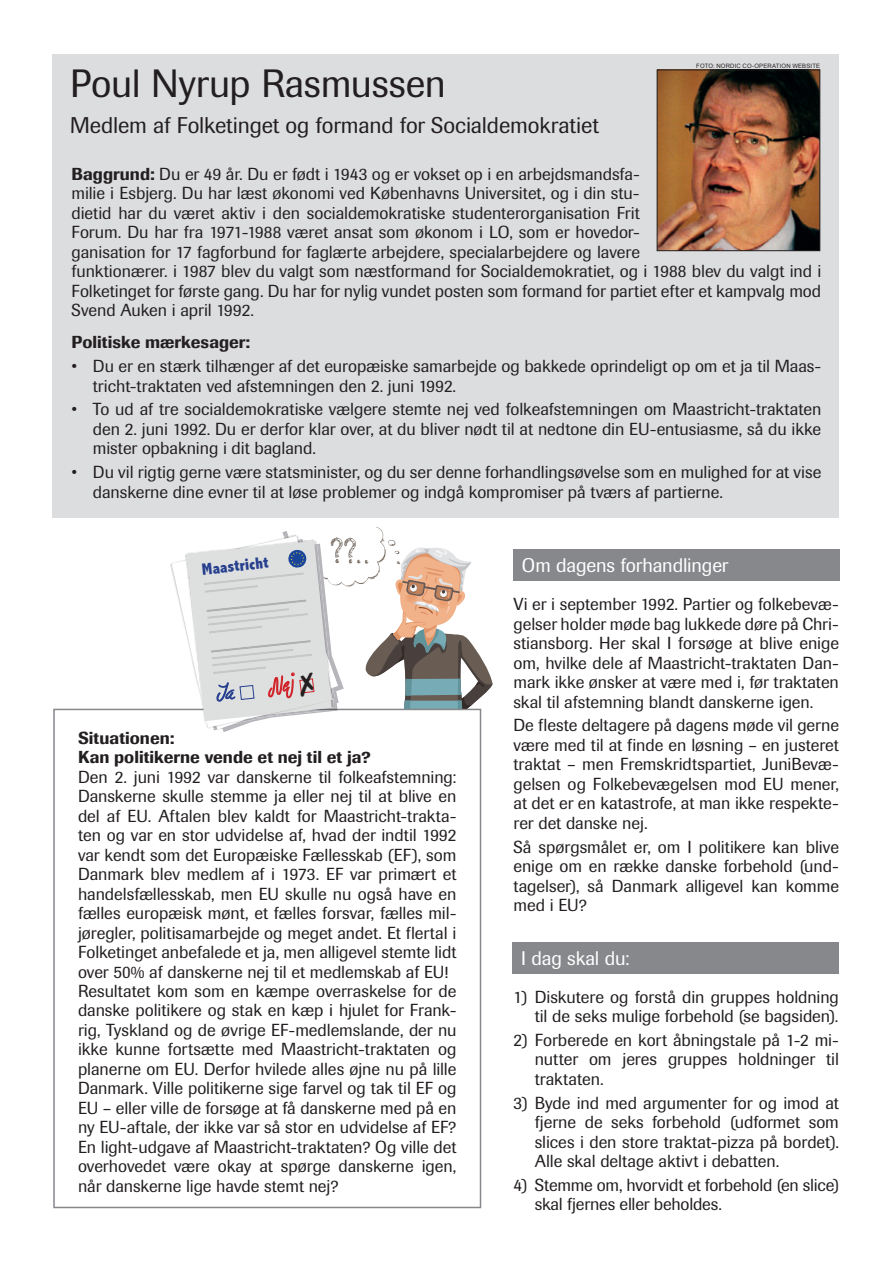
<style>
.page{position:relative;width:893px;height:1263px;background:#fff}
.page>*{position:absolute;margin:0;border:0;box-sizing:border-box;transform-origin:0 0}
.t1{font:39px "Imago";letter-spacing:-.01em;color:#231f20}
.t2{font:22.5px "Imago";letter-spacing:-.005em;color:#231f20}
.t3{font:19.5px "Imago";letter-spacing:-.01em;color:#fff}
.t4{font:17.25px/19.5px "Imago";letter-spacing:-.005em;color:#231f20;text-align:justify}
.t5{font:500 17.25px/19.5px "Imago";letter-spacing:.005em;color:#231f20}
.t6{font:800 condensed 16.5px "Abadi";color:#253f8e}
.t7{font:6px "Arial";letter-spacing:.025em;color:#231f20}
.s1{font-weight:500}
</style>
<div class="page">
<div style="left:53px;top:54px;width:786px;height:463px;background:#dcdddf"></div>
<div style="left:513px;top:550px;width:327px;height:31px;background:#86888b"></div>
<img style="left:659px;top:72px;width:159px;height:177px">
<div style="left:657px;top:70px;width:163px;height:181px;border:1px solid #231f20"></div>
<svg style="left:53px;top:709px;width:428px;height:499px"></svg>
<div style="left:513px;top:942px;width:326px;height:32px;background:#86888b"></div>
<svg style="left:166px;top:527px;width:327px;height:205px"></svg>
<h1 class="t1" style="left:70px;top:61px;width:377px">Poul Nyrup Rasmussen</h1>
<h2 class="t2" style="left:70px;top:113px;width:530px">Medlem af Folketinget og formand for Socialdemokratiet</h2>
<p class="t7" style="left:696px;top:62px;width:125px">FOTO: NORDIC CO-OPERATION WEBSITE</p>
<p class="t4" style="left:72px;top:164px;width:751px;text-align:left"><span class="s1">Baggrund:</span> Du er 49 år. Du er født i 1943 og er vokset op i en arbejdsmandsfa-<br>milie i Esbjerg. Du har læst økonomi ved Københavns Universitet, og i din stu-<br>dietid har du været aktiv i den socialdemokratiske studenterorganisation Frit<br>Forum. Du har fra 1971-1988 været ansat som økonom i LO, som er hovedor-<br>ganisation for 17 fagforbund for faglærte arbejdere, specialarbejdere og lavere<br>funktionærer. i 1987 blev du valgt som næstformand for Socialdemokratiet, og i 1988 blev du valgt ind i Folketinget for første gang. Du har for nylig vundet posten som formand for partiet efter et kampvalg mod Svend Auken i april 1992.</p>
<p class="t5" style="left:72px;top:334px;width:180px">Politiske mærkesager:</p>
<p class="t4" style="left:93px;top:356px;width:730px;text-indent:-21px">• Du er en stærk tilhænger af det europæiske samarbejde og bakkede oprindeligt op om et ja til Maas&shy;tricht-traktaten ved afstemningen den 2. juni 1992.</p>
<p class="t4" style="left:93px;top:399px;width:730px;text-indent:-21px">• To ud af tre socialdemokratiske vælgere stemte nej ved folkeafstemningen om Maastricht-traktaten den 2. juni 1992. Du er derfor klar over, at du bliver nødt til at nedtone din EU-entusiasme, så du ikke mister opbakning i dit bagland.</p>
<p class="t4" style="left:93px;top:462px;width:730px;text-indent:-21px">• Du vil rigtig gerne være statsminister, og du ser denne forhandlingsøvelse som en mulighed for at vise danskerne dine evner til at løse problemer og indgå kompromiser på tværs af partierne.</p>
<p class="t6" style="left:201px;top:559px;width:68px;rotate:-6deg">Maastricht</p>
<p class="t5" style="left:78px;top:729px;width:294px">Situationen:<br>Kan politikerne vende et nej til et ja?</p>
<p class="t4" style="left:78px;top:766px;width:380px;text-align:left">Den 2. juni 1992 var danskerne til folkeafstemning:<br>Danskerne skulle stemme ja eller nej til at blive en del af EU. Aftalen blev kaldt for Maastricht-trakta&shy;ten og var en stor udvidelse af, hvad der indtil 1992 var kendt som det Europæiske Fællesskab (EF), som Danmark blev medlem af i 1973. EF var primært et handelsfællesskab, men EU skulle nu også have en fælles europæisk mønt, et fælles forsvar, fælles mil&shy;jøregler, politisamarbejde og meget andet. Et flertal i Folketinget anbefalede et ja, men alligevel stemte lidt over 50% af danskerne nej til et medlemskab af EU!<br>Resultatet kom som en kæmpe overraskelse for de danske politikere og stak en kæp i hjulet for Frank&shy;rig, Tyskland og de øvrige EF-medlemslande, der nu ikke kunne fortsætte med Maastricht-traktaten og planerne om EU. Derfor hvilede alles øjne nu på lille Danmark. Ville politikerne sige farvel og tak til EF og EU – eller ville de forsøge at få danskerne med på en ny EU-aftale, der ikke var så stor en udvidelse af EF?<br>En light-udgave af Maastricht-traktaten? Og ville det overhovedet være okay at spørge danskerne igen, når danskerne lige havde stemt nej?</p>
<p class="t3" style="left:522px;top:554px;width:208px">Om dagens forhandlinger</p>
<p class="t4" style="left:513px;top:594px;width:327px">Vi er i september 1992. Partier og folkebevæ&shy;gelser holder møde bag lukkede døre på Chri&shy;stiansborg. Her skal I forsøge at blive enige om, hvilke dele af Maastricht-traktaten Dan&shy;mark ikke ønsker at være med i, før traktaten skal til afstemning blandt danskerne igen.</p>
<p class="t4" style="left:513px;top:715px;width:327px">De fleste deltagere på dagens møde vil gerne være med til at finde en løsning – en justeret traktat – men Fremskridtspartiet, JuniBevæ&shy;gelsen og Folkebevægelsen mod EU mener, at det er en katastrofe, at man ikke respekte&shy;rer det danske nej.</p>
<p class="t4" style="left:513px;top:836px;width:327px">Så spørgsmålet er, om I politikere kan blive enige om en række danske forbehold (und&shy;tagelser), så Danmark alligevel kan komme med i EU?</p>
<p class="t3" style="left:521px;top:947px;width:110px">I dag skal du:</p>
<p class="t4" style="left:513px;top:986px;width:327px;text-align:right">1) Diskutere og forstå din gruppes holdning til de seks mulige forbehold (se bagsiden).</p>
<p class="t4" style="left:535px;top:1030px;width:306px;text-indent:-21px">2) Forberede en kort åbningstale på 1-2 mi&shy;nutter om jeres gruppes holdninger til traktaten.</p>
<p class="t4" style="left:535px;top:1092px;width:306px;text-indent:-21px">3) Byde ind med argumenter for og imod at fjerne de seks forbehold (udformet som slices i den store traktat-pizza på bordet).<br>Alle skal deltage aktivt i debatten.</p>
<p class="t4" style="left:535px;top:1175px;width:306px;text-indent:-21px">4) Stemme om, hvorvidt et forbehold (en slice) skal fjernes eller beholdes.</p>
</div>
